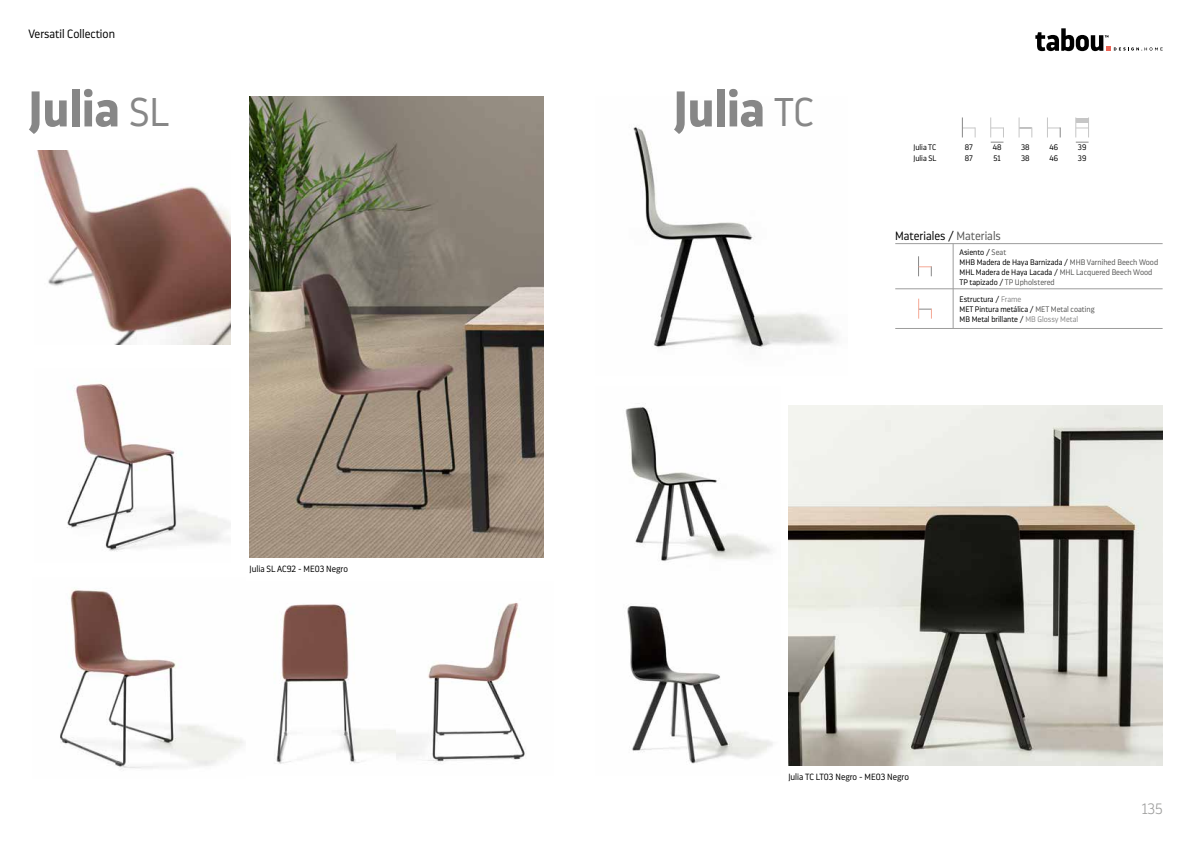
<style>
.page{position:relative;width:1191px;height:842px;background:#fff}
.page>*{position:absolute;margin:0;border:0;box-sizing:border-box;transform-origin:0 0}
.t1{font:700 50px "Darwin Pro";color:#878787}
.t2{font:200 15px "Darwin Pro";color:#9d9d9c}
.t3{font:300 12px "Darwin Pro";color:#000}
.t4{font:300 9px "Darwin Pro";color:#000}
.t5{font:300 8px/11px "Darwin Pro";color:#000}
.s1{font-weight:300;font-size:40px}
.s2{color:#575756}
.s3{color:#878787}
</style>
<div class="page">
<img style="left:788px;top:405px;width:374px;height:360px">
<img style="left:633px;top:127px;width:204px;height:222px">
<img style="left:625px;top:407px;width:148px;height:357px">
<img style="left:276px;top:603px;width:249px;height:161px">
<img style="left:67px;top:383px;width:163px;height:169px">
<img style="left:37px;top:150px;width:193px;height:195px">
<svg style="left:918px;top:299px;width:14px;height:20px"></svg>
<svg style="left:918px;top:256px;width:14px;height:20px"></svg>
<hr style="left:895px;top:243px;width:267px;height:1px;background:#9d9d9c">
<hr style="left:895px;top:288px;width:267px;height:1px;background:#9d9d9c">
<hr style="left:895px;top:328px;width:267px;height:1px;background:#9d9d9c">
<hr style="left:952px;top:244px;width:1px;height:85px;background:#9d9d9c">
<svg style="left:962px;top:117px;width:13px;height:20px"></svg>
<svg style="left:1018px;top:117px;width:14px;height:20px"></svg>
<svg style="left:1047px;top:117px;width:13px;height:20px"></svg>
<svg style="left:990px;top:117px;width:14px;height:26px"></svg>
<svg style="left:1075px;top:117px;width:14px;height:26px"></svg>
<div style="left:1075px;top:118px;width:13px;height:5px;background:#c6c6c6"></div>
<img style="left:249px;top:96px;width:295px;height:461px">
<img style="left:60px;top:589px;width:184px;height:181px">
<svg style="left:1035px;top:28px;width:127px;height:23px"></svg>
<h3 class="t3" style="left:28px;top:26px;width:88px">Versatil Collection</h3>
<h1 class="t1" style="left:28px;top:74px;width:142px">Julia <span class="s1">SL</span></h1>
<p class="t4" style="left:249px;top:563px;width:100px">Julia SL AC92 - ME03 Negro</p>
<h1 class="t1" style="left:673px;top:74px;width:142px">Julia <span class="s1">TC</span></h1>
<p class="t5" style="left:913px;top:142px;width:25px">Julia TC<br>Julia SL</p>
<p class="t5" style="left:964px;top:142px;width:10px">87<br>87</p>
<p class="t5" style="left:992px;top:142px;width:10px">48<br>51</p>
<p class="t5" style="left:1021px;top:142px;width:10px">38<br>38</p>
<p class="t5" style="left:1049px;top:142px;width:10px">46<br>46</p>
<p class="t5" style="left:1078px;top:142px;width:10px">39<br>39</p>
<h3 class="t3" style="left:895px;top:228px;width:107px">Materiales / <span class="s2">Materials</span></h3>
<p class="t5" style="left:959px;top:247px;width:200px;line-height:10px">Asiento / <span class="s2">Seat<br></span>MHB Madera de Haya Barnizada / <span class="s2">MHB Varnihed Beech Wood </span>MHL Madera de Haya Lacada / <span class="s2">MHL Lacquered Beech Wood </span>TP tapizado / <span class="s2">TP Upholstered</span></p>
<p class="t5" style="left:959px;top:294px;width:137px;line-height:10px">Estructura / <span class="s3">Frame<br></span>MET Pintura metálica / <span class="s2">MET Metal coating<br></span>MB Metal brillante / <span class="s3">MB Glossy Metal</span></p>
<p class="t4" style="left:788px;top:771px;width:122px">Julia TC LT03 Negro - ME03 Negro</p>
<h2 class="t2" style="left:1141px;top:799px;width:22px">135</h2>
</div>
